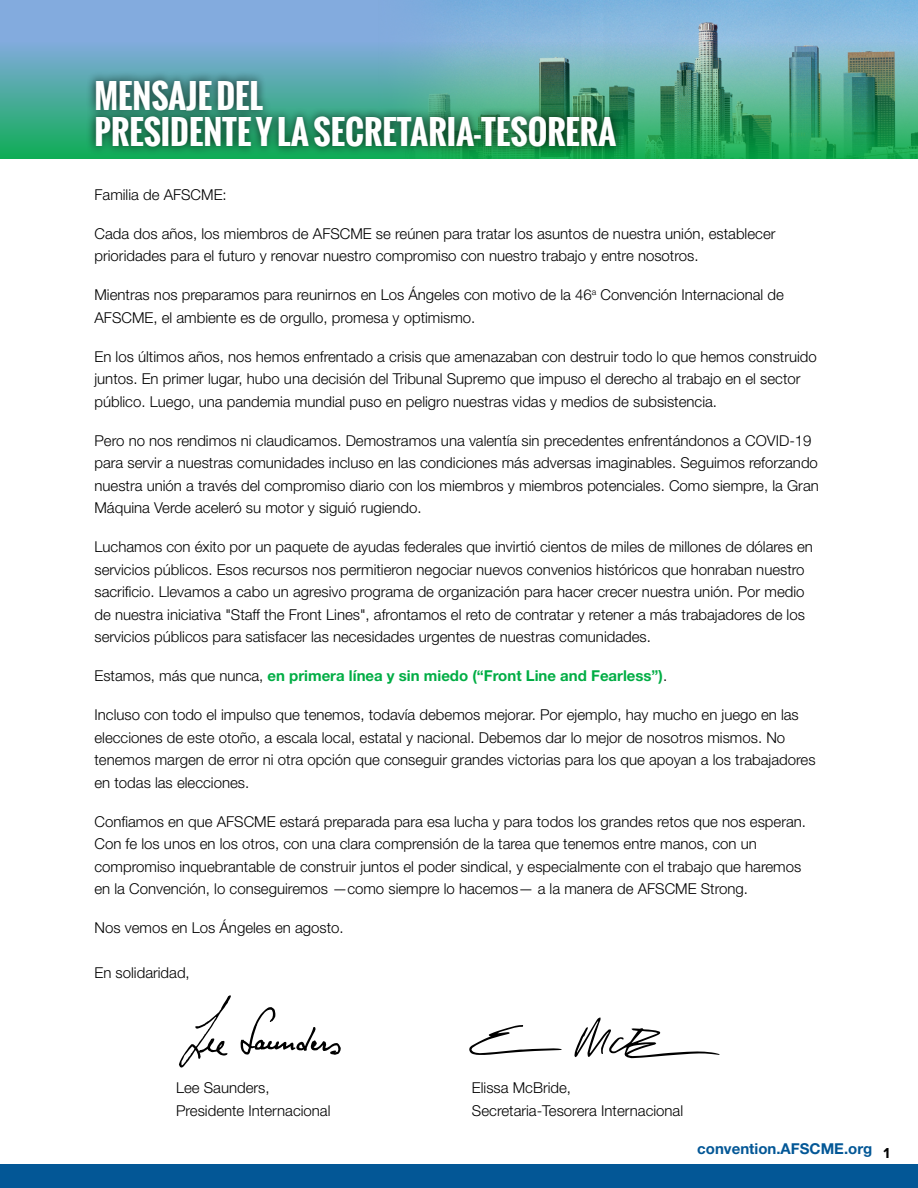
<style>
.page{position:relative;width:918px;height:1188px;background:#fff}
.page>*{position:absolute;margin:0;border:0;box-sizing:border-box;transform-origin:0 0}
.t1{font:700 33px "Oswald";color:#fff}
.space_after_body{font:300 15px/22.5px "Helvetica Neue LT Std";color:#000}
.space_after_body-2{font:700 15px "Helvetica Neue LT Std";color:#00ad44}
.t2{font:700 15px "Helvetica Neue LT Std";color:#035796}
.t3{font:700 15px "Proxima Nova";color:#000}
.s1{font-weight:300;color:#000}
</style>
<div class="page">
<div style="left:0;top:1164px;width:918px;height:24px;background:#035796"></div>
<div style="left:0;top:0;width:918px;height:159px;background:#83abde"></div>
<img style="left:438px;top:0;width:480px;height:41px">
<img style="left:0;top:41px;width:918px;height:118px">
<svg style="left:469px;top:1017px;width:251px;height:41px"></svg>
<svg style="left:179px;top:995px;width:52px;height:73px"></svg>
<svg style="left:240px;top:1007px;width:101px;height:48px"></svg>
<div style="left:86px;top:71px;width:539px;height:85px;background:#000;opacity:.75"></div>
<p class="t1" style="left:94px;top:71px;width:170px">MENSAJE DEL</p>
<p class="t1" style="left:94px;top:107px;width:524px">PRESIDENTE Y LA SECRETARIA-TESORERA</p>
<p class="space_after_body" style="left:94px;top:183px;width:134px">Familia de AFSCME:</p>
<p class="space_after_body" style="left:94px;top:222px;width:683px">Cada dos años, los miembros de AFSCME se reúnen para tratar los asuntos de nuestra unión, establecer prioridades para el futuro y renovar nuestro compromiso con nuestro trabajo y entre nosotros.</p>
<p class="space_after_body" style="left:94px;top:284px;width:691px">Mientras nos preparamos para reunirnos en Los Ángeles con motivo de la 46<sup>a</sup> Convención Internacional de<br>AFSCME, el ambiente es de orgullo, promesa y optimismo.</p>
<p class="space_after_body" style="left:94px;top:345px;width:724px">En los últimos años, nos hemos enfrentado a crisis que amenazaban con destruir todo lo que hemos construido juntos. En primer lugar, hubo una decisión del Tribunal Supremo que impuso el derecho al trabajo en el sector público. Luego, una pandemia mundial puso en peligro nuestras vidas y medios de subsistencia.</p>
<p class="space_after_body" style="left:94px;top:429px;width:726px">Pero no nos rendimos ni claudicamos. Demostramos una valentía sin precedentes enfrentándonos a COVID-19 para servir a nuestras comunidades incluso en las condiciones más adversas imaginables. Seguimos reforzando nuestra unión a través del compromiso diario con los miembros y miembros potenciales. Como siempre, la Gran Máquina Verde aceleró su motor y siguió rugiendo.</p>
<p class="space_after_body" style="left:94px;top:536px;width:720px">Luchamos con éxito por un paquete de ayudas federales que invirtió cientos de miles de millones de dólares en servicios públicos. Esos recursos nos permitieron negociar nuevos convenios históricos que honraban nuestro sacrificio. Llevamos a cabo un agresivo programa de organización para hacer crecer nuestra unión. Por medio de nuestra iniciativa "Staff the Front Lines", afrontamos el reto de contratar y retener a más trabajadores de los servicios públicos para satisfacer las necesidades urgentes de nuestras comunidades.</p>
<p class="space_after_body-2" style="left:94px;top:667px;width:574px"><span class="s1">Estamos, más que nunca,</span> en primera línea y sin miedo (“Front Line and Fearless”)<span class="s1">.</span></p>
<p class="space_after_body" style="left:94px;top:704px;width:723px">Incluso con todo el impulso que tenemos, todavía debemos mejorar. Por ejemplo, hay mucho en juego en las elecciones de este otoño, a escala local, estatal y nacional. Debemos dar lo mejor de nosotros mismos. No tenemos margen de error ni otra opción que conseguir grandes victorias para los que apoyan a los trabajadores en todas las elecciones.</p>
<p class="space_after_body" style="left:94px;top:810px;width:713px">Confiamos en que AFSCME estará preparada para esa lucha y para todos los grandes retos que nos esperan.<br>Con fe los unos en los otros, con una clara comprensión de la tarea que tenemos entre manos, con un compromiso inquebrantable de construir juntos el poder sindical, y especialmente con el trabajo que haremos en la Convención, lo conseguiremos —como siempre lo hacemos— a la manera de AFSCME Strong.</p>
<p class="space_after_body" style="left:94px;top:917px;width:251px">Nos vemos en Los Ángeles en agosto.</p>
<p class="space_after_body" style="left:94px;top:962px;width:97px">En solidaridad,</p>
<p class="space_after_body" style="left:176px;top:1076px;width:95px">Lee Saunders,</p>
<p class="space_after_body" style="left:176px;top:1099px;width:156px">Presidente Internacional</p>
<p class="space_after_body" style="left:472px;top:1076px;width:101px">Elissa McBride,</p>
<p class="space_after_body" style="left:472px;top:1099px;width:213px">Secretaria-Tesorera Internacional</p>
<p class="t2" style="left:697px;top:1139px;width:177px">convention.AFSCME.org</p>
<p class="t3" style="left:884px;top:1146px;width:8px">1</p>
</div>
